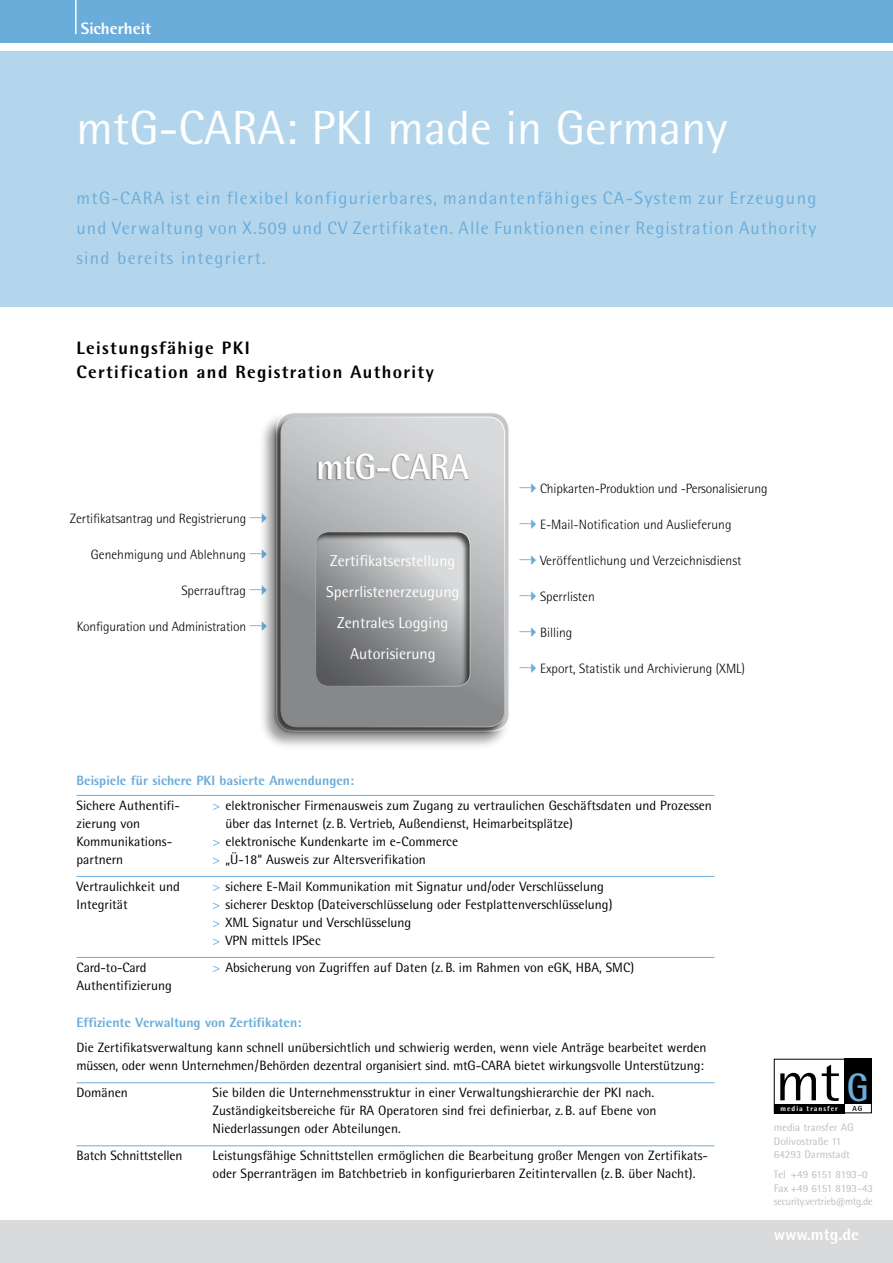
<style>
.page{position:relative;width:893px;height:1263px;background:#fff}
.page>*{position:absolute;margin:0;border:0;box-sizing:border-box;transform-origin:0 0}
.t1{font:56.4px "Agfa Rotis Semisans";color:#000;scale:1.05 1}
.t2{font:48px "Agfa Rotis Semisans";color:#fff}
.t3{font:700 36.45px "Agfa Rotis Semisans";letter-spacing:-.02em;color:#fff}
.t4{font:18px/30px "Agfa Rotis Semisans";letter-spacing:.06em;color:#6aacda;text-align:justify}
.t5{font:800 18px/24px "Agfa Rotis Semisans";letter-spacing:.075em;color:#000}
.t6{font:800 16.5px "Agfa Rotis Semisans";color:#fff}
.t7{font:15.75px/30.9px "Agfa Rotis Semisans";color:#fff;text-align:center}
.t8{font:13.5px/18px "Agfa Rotis Semisans";color:#000}
.t9{font:300 13.5px "Agfa Rotis Semisans";color:#000}
.t10{font:800 13.5px "Agfa Rotis Semisans";color:#6aacda}
.t11{font:10.95px/13.5px "Agfa Rotis Semisans";letter-spacing:-.025em;color:#bdbec0}
.t12{font:10.95px/13.5px "Agfa Rotis Semisans";color:#bdbec0}
.t13{font:800 7.35px "Agfa Rotis Semisans";letter-spacing:.14em;color:#fff}
.t14{font:800 7.35px "Agfa Rotis Semisans";color:#000}
.s1{color:#6aacda}
.s2{font-weight:700;font-size:39.75px;color:#6aacda}
</style>
<div class="page">
<div style="left:0;top:1220px;width:893px;height:43px;background:#d9dadb"></div>
<div style="left:0;top:51px;width:893px;height:255px;background:#b4d6ed"></div>
<div style="left:0;top:0;width:893px;height:43px;background:#6aacda"></div>
<hr style="left:75px;top:0;width:2px;height:34px;background:#fff">
<hr style="left:77px;top:795px;width:637px;height:1px;background:#6aacda">
<hr style="left:77px;top:876px;width:637px;height:1px;background:#6aacda">
<hr style="left:77px;top:957px;width:637px;height:1px;background:#6aacda">
<div style="left:259px;top:412px;width:251px;height:337px;background:#000;opacity:.4"></div>
<div style="left:271px;top:416px;width:235px;height:321px;background:#000;opacity:.7"></div>
<svg style="left:280px;top:416px;width:226px;height:312px"></svg>
<div style="left:315px;top:452px;width:155px;height:30px;background:#000;opacity:.4"></div>
<hr style="left:77px;top:1082px;width:637px;height:1px;background:#6aacda">
<hr style="left:77px;top:1145px;width:637px;height:1px;background:#6aacda">
<div style="left:774px;top:1104px;width:70px;height:9px;background:#000"></div>
<div style="left:844px;top:1059px;width:28px;height:45px;background:#000"></div>
<div style="left:774px;top:1059px;width:98px;height:54px;border:1px solid #000"></div>
<svg style="left:262px;top:513px;width:5px;height:10px"></svg>
<svg style="left:262px;top:549px;width:5px;height:10px"></svg>
<svg style="left:262px;top:585px;width:5px;height:10px"></svg>
<svg style="left:262px;top:621px;width:5px;height:10px"></svg>
<p class="t6" style="left:81px;top:18px;width:72px">Sicherheit</p>
<h2 class="t2" style="left:77px;top:99px;width:653px">mtG-CARA: PKI made in Germany</h2>
<h3 class="t4" style="left:77px;top:182px;width:741px">mtG-CARA ist ein flexibel konfigurierbares, mandantenfähiges CA-System zur Erzeugung und Verwaltung von X.509 und CV Zertifikaten. Alle Funktionen einer Registration Authority sind bereits integriert.</h3>
<h3 class="t5" style="left:77px;top:336px;width:359px">Leistungsfähige PKI<br>Certification and Registration Authority</h3>
<p class="t9" style="left:70px;top:510px;width:195px">Zertifikatsantrag und Registrierung <span class="s1">–––</span></p>
<p class="t9" style="left:91px;top:546px;width:174px">Genehmigung und Ablehnung <span class="s1">–––</span></p>
<p class="t9" style="left:181px;top:582px;width:84px">Sperrauftrag <span class="s1">–––</span></p>
<p class="t9" style="left:77px;top:618px;width:188px">Konfiguration und Administration <span class="s1">–––</span></p>
<h3 class="t3" style="left:316px;top:444px;width:155px">mtG-CARA</h3>
<p class="t7" style="left:326px;top:545px;width:135px">Zertifikatserstellung<br>Sperrlistenerzeugung<br>Zentrales Logging<br>Autorisierung</p>
<p class="t10" style="left:77px;top:771px;width:279px">Beispiele für sichere PKI basierte Anwendungen:</p>
<p class="t9" style="left:519px;top:480px;width:250px"><span class="s1">–––</span> Chipkarten-Produktion und -Personalisierung</p>
<p class="t9" style="left:519px;top:516px;width:214px"><span class="s1">–––</span> E-Mail-Notification und Auslieferung</p>
<p class="t9" style="left:519px;top:552px;width:224px"><span class="s1">–––</span> Veröffentlichung und Verzeichnisdienst</p>
<p class="t9" style="left:519px;top:588px;width:78px"><span class="s1">–––</span> Sperrlisten</p>
<p class="t9" style="left:519px;top:624px;width:55px"><span class="s1">–––</span> Billing</p>
<p class="t9" style="left:519px;top:660px;width:228px"><span class="s1">–––</span> Export, Statistik und Archivierung (XML)</p>
<p class="t8" style="left:77px;top:796px;width:105px">Sichere Authentifi&shy;zierung von<br>Kommunikations&shy;partnern</p>
<p class="t8" style="left:77px;top:877px;width:105px">Vertraulichkeit und<br>Integrität</p>
<p class="t8" style="left:77px;top:958px;width:97px">Card-to-Card<br>Authentifizierung</p>
<p class="t8" style="left:213px;top:796px;width:501px"><span class="s1">&gt;</span> elektronischer Firmenausweis zum Zugang zu vertraulichen Geschäftsdaten und Prozessen</p>
<p class="t8" style="left:225px;top:814px;width:349px">über das Internet (z. B. Vertrieb, Außendienst, Heimarbeitsplätze)</p>
<p class="t8" style="left:213px;top:832px;width:247px"><span class="s1">&gt;</span> elektronische Kundenkarte im e-Commerce</p>
<p class="t8" style="left:213px;top:850px;width:215px"><span class="s1">&gt;</span> „Ü-18“ Ausweis zur Altersverifikation</p>
<p class="t8" style="left:213px;top:877px;width:401px"><span class="s1">&gt;</span> sichere E-Mail Kommunikation mit Signatur und/oder Verschlüsselung <span class="s1">&gt;</span> sicherer Desktop (Dateiverschlüsselung oder Festplattenverschlüsselung) <span class="s1">&gt;</span> XML Signatur und Verschlüsselung<br><span class="s1">&gt;</span> VPN mittels IPSec</p>
<p class="t8" style="left:213px;top:958px;width:423px"><span class="s1">&gt;</span> Absicherung von Zugriffen auf Daten (z. B. im Rahmen von eGK, HBA, SMC)</p>
<p class="t10" style="left:77px;top:1014px;width:226px">Effiziente Verwaltung von Zertifikaten:</p>
<p class="t8" style="left:77px;top:1038px;width:631px">Die Zertifikatsverwaltung kann schnell unübersichtlich und schwierig werden, wenn viele Anträge bearbeitet werden müssen, oder wenn Unternehmen/Behörden dezentral organisiert sind. mtG-CARA bietet wirkungsvolle Unterstützung:</p>
<p class="t8" style="left:77px;top:1083px;width:53px">Domänen</p>
<p class="t8" style="left:213px;top:1083px;width:445px">Sie bilden die Unternehmensstruktur in einer Verwaltungshierarchie der PKI nach.<br>Zuständigkeitsbereiche für RA Operatoren sind frei definierbar, z. B. auf Ebene von<br>Niederlassungen oder Abteilungen.</p>
<p class="t8" style="left:213px;top:1146px;width:497px">Leistungsfähige Schnittstellen ermöglichen die Bearbeitung großer Mengen von Zertifikats&shy;oder Sperranträgen im Batchbetrieb in konfigurierbaren Zeitintervallen (z. B. über Nacht).</p>
<p class="t8" style="left:77px;top:1146px;width:108px">Batch Schnittstellen</p>
<h1 class="t1" style="left:775px;top:1048px;width:90px">mt<span class="s2">G</span></h1>
<p class="t13" style="left:780px;top:1104px;width:59px">media transfer</p>
<p class="t14" style="left:853px;top:1104px;width:11px">AG</p>
<p class="t12" style="left:774px;top:1120px;width:81px">media transfer AG<br>Dolivostraße 11<br>64293 Darmstadt</p>
<p class="t11" style="left:774px;top:1168px;width:101px">Tel +49 6151 8193-0<br>Fax +49 6151 8193-43 security.vertrieb@mtg.de</p>
<p class="t6" style="left:774px;top:1224px;width:87px">www.mtg.de</p>
</div>
